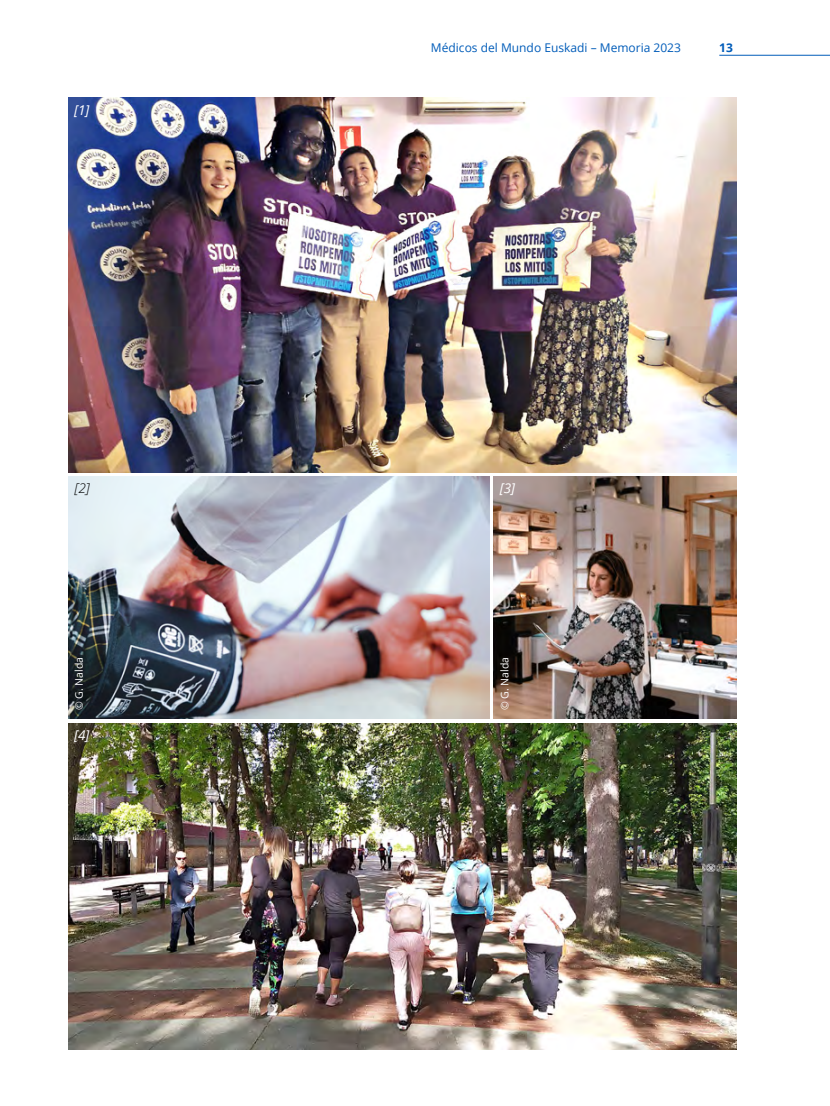
<style>
.page{position:relative;width:830px;height:1106px;background:#fff}
.page>*{position:absolute;margin:0;border:0;box-sizing:border-box;transform-origin:0 0}
.t1{font:italic 13.5px "Open Sans";color:#fff}
.t2{font:italic 300 13.5px "Open Sans";color:#000}
.t3{font:12px "Open Sans";color:#005cb9}
.t4{font:700 12px "Open Sans";color:#005cb9}
.t5{font:10.5px "Open Sans";color:#fff}
</style>
<div class="page">
<hr style="left:719px;top:55px;width:110px;height:1px;background:#005cb9">
<img style="left:68px;top:476px;width:421px;height:243px">
<img style="left:493px;top:476px;width:243px;height:243px">
<img style="left:68px;top:98px;width:668px;height:374px">
<img style="left:68px;top:723px;width:668px;height:326px">
<p class="t1" style="left:74px;top:101px;width:17px">[1]</p>
<p class="t2" style="left:75px;top:479px;width:16px">[2]</p>
<p class="t3" style="left:431px;top:39px;width:251px">Médicos del Mundo Euskadi – Memoria 2023</p>
<p class="t4" style="left:719px;top:39px;width:15px">13</p>
<p class="t1" style="left:499px;top:479px;width:17px">[3]</p>
<p class="t5" style="left:72px;top:710px;width:55px;rotate:-90deg">© G. Nalda</p>
<p class="t5" style="left:497px;top:710px;width:55px;rotate:-90deg">© G. Nalda</p>
<p class="t1" style="left:74px;top:726px;width:17px">[4]</p>
</div>
